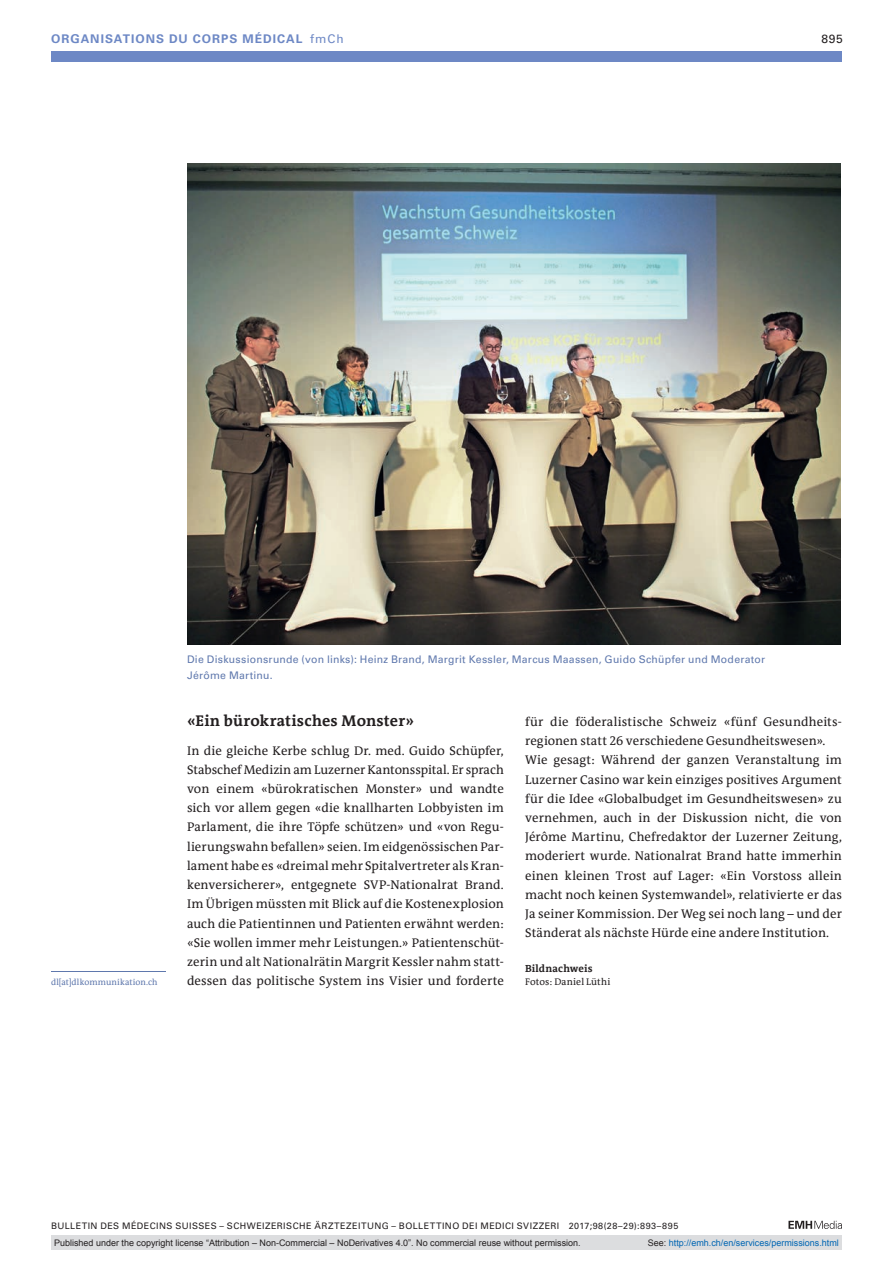
<style>
.page{position:relative;width:893px;height:1263px;background:#fff}
.page>*{position:absolute;margin:0;border:0;box-sizing:border-box;transform-origin:0 0}
.t1{font:700 15.75px "The Antiqua B W7";letter-spacing:.01em;color:#231f20}
.t2{font:12.75px/19.2px "The Antiqua B W5 Plain";letter-spacing:.005em;color:#231f20;text-align:justify}
.t3{font:700 12px "Univers LT Std";letter-spacing:.085em;color:#6d88c5}
.t4{font:12px "Univers LT Std";color:#231f20}
.t5{font:10.5px/15.8px "Univers LT Std";letter-spacing:.02em;color:#5f78ad}
.t6{font:700 10.5px "The Antiqua B W7";letter-spacing:.015em;color:#231f20}
.t7{font:9.75px "The Antiqua B W5 Plain";letter-spacing:.02em;color:#231f20}
.t8{font:9px "Arial";color:#231f20}
.t9{font:9px "Univers LT Std";letter-spacing:.05em;color:#231f20}
.t10{font:9px "Arial";color:#0166b3}
.t11{font:8.7px "The Antiqua B W5 Plain";letter-spacing:.02em;color:#5f78ad}
.s1{font-weight:400}
.s2{color:#231f20}
</style>
<div class="page">
<svg style="left:788px;top:1221px;width:54px;height:8px"></svg>
<img style="left:188px;top:164px;width:652px;height:480px">
<hr style="left:51px;top:971px;width:115px;height:1px;background:#5f78ad">
<div style="left:51px;top:51px;width:791px;height:11px;background:#6d88c5"></div>
<div style="left:51px;top:1235px;width:791px;height:15px;background:#dcdddf"></div>
<p class="t3" style="left:51px;top:31px;width:294px">ORGANISATIONS DU CORPS MÉDICAL <span class="s1">fmCh</span></p>
<p class="t4" style="left:821px;top:31px;width:23px">895</p>
<p class="t11" style="left:51px;top:977px;width:108px">dl[at]dlkommunikation.ch</p>
<p class="t5" style="left:187px;top:652px;width:580px">Die Diskussionsrunde (von links): Heinz Brand, Margrit Kessler, Marcus Maassen, Guido Schüpfer und Moderator<br>Jérôme Martinu.</p>
<p class="t1" style="left:187px;top:710px;width:229px">«Ein bürokratisches Monster»</p>
<p class="t2" style="left:187px;top:741px;width:318px">In die gleiche Kerbe schlug Dr. med. Guido Schüpfer, Stabschef Medizin am Luzerner Kantonsspital. Er sprach von einem «bürokratischen Monster» und wandte sich vor allem gegen «die knallharten Lobbyisten im Parlament, die ihre Töpfe schützen» und «von Regu&shy;lierungswahn befallen» seien. Im eidgenössischen Par&shy;lament habe es «dreimal mehr Spitalvertreter als Kran&shy;kenversicherer», entgegnete SVP-Nationalrat Brand.<br>Im Übrigen müssten mit Blick auf die Kostenexplosion auch die Patientinnen und Patienten erwähnt werden: «Sie wollen immer mehr Leistungen.» Patientenschüt&shy;zerin und alt Nationalrätin Margrit Kessler nahm statt&shy;dessen das politische System ins Visier und forderte</p>
<p class="t2" style="left:525px;top:712px;width:318px;text-align:left">für die föderalistische Schweiz «fünf Gesundheits&shy;regionen statt 26 verschiedene Gesundheitswesen».<br>Wie gesagt: Während der ganzen Veranstaltung im Luzerner Casino war kein einziges positives Argument für die Idee «Globalbudget im Gesundheitswesen» zu vernehmen, auch in der Diskussion nicht, die von Jérôme Martinu, Chefredaktor der Luzerner Zeitung, moderiert wurde. Nationalrat Brand hatte immerhin einen kleinen Trost auf Lager: «Ein Vorstoss allein macht noch keinen Systemwandel», relativierte er das Ja seiner Kommission. Der Weg sei noch lang – und der Ständerat als nächste Hürde eine andere Institution.</p>
<p class="t6" style="left:525px;top:961px;width:69px">Bildnachweis</p>
<p class="t7" style="left:525px;top:976px;width:87px">Fotos: Daniel Lüthi</p>
<p class="t9" style="left:51px;top:1220px;width:629px">BULLETIN DES MÉDECINS SUISSES – SCHWEIZERISCHE ÄRZTEZEITUNG – BOLLETTINO DEI MEDICI SVIZZERI 2017;98(28–29):893–895</p>
<p class="t8" style="left:54px;top:1237px;width:528px">Published under the copyright license “Attribution – Non-Commercial – NoDerivatives 4.0”. No commercial reuse without permission.</p>
<p class="t10" style="left:648px;top:1237px;width:193px"><span class="s2">See:</span> http://emh.ch/en/services/permissions.html</p>
</div>
